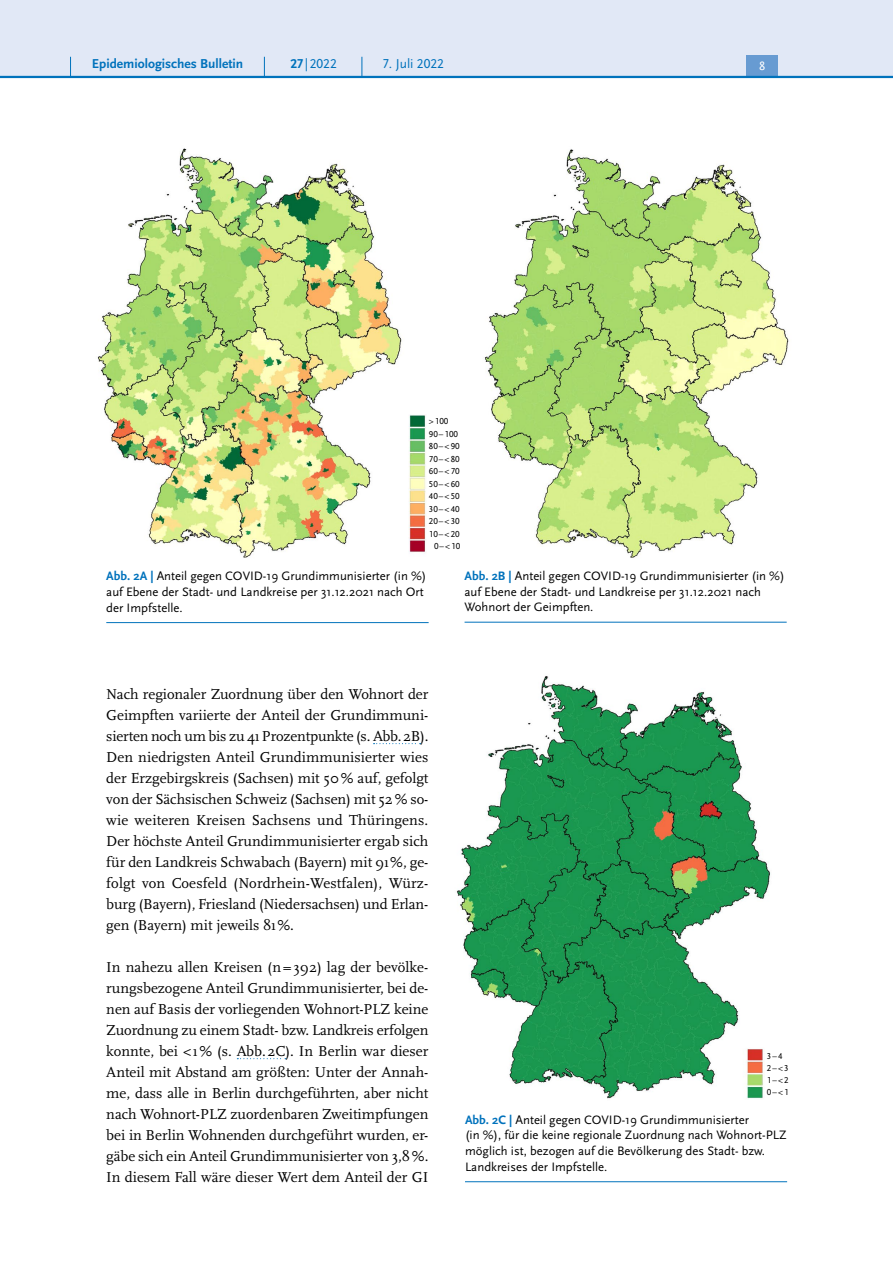
<style>
.page{position:relative;width:893px;height:1263px;background:#fff}
.page>*{position:absolute;margin:0;border:0;box-sizing:border-box;transform-origin:0 0}
.P_-_Fließtext{font:15px/21px "Scala Pro";color:#000;text-align:justify}
.t1{font:700 13.5px "Scala Sans Pro";color:#0072bc}
.t2{font:13.5px "Scala Sans Pro";color:#0072bc}
.P_-_Bildunterschrift{font:12.75px/15.8px "Scala Sans Pro";color:#000}
.t3{font:12.45px "Scala Sans Pro";color:#fff}
.P_-_Fußnote{font:9px "Scala Sans Pro";color:#000}
.s1{font-weight:700}
.s2{font-weight:700;color:#0072bc}
</style>
<div class="page">
<img style="left:484px;top:149px;width:305px;height:409px">
<img style="left:97px;top:148px;width:305px;height:410px">
<hr style="left:465px;top:622px;width:322px;height:1px;background:#0072bc">
<img style="left:409px;top:414px;width:17px;height:138px">
<img style="left:456px;top:676px;width:315px;height:423px">
<img style="left:741px;top:1047px;width:24px;height:52px">
<hr style="left:465px;top:1181px;width:322px;height:1px;background:#0072bc">
<svg style="left:374px;top:743px;width:47px;height:1px"></svg>
<svg style="left:237px;top:1058px;width:49px;height:1px"></svg>
<hr style="left:106px;top:622px;width:323px;height:1px;background:#0072bc">
<div style="left:0;top:0;width:893px;height:77px;background:#e1e8f6"></div>
<div style="left:746px;top:55px;width:32px;height:21px;background:#679bd2"></div>
<hr style="left:0;top:76px;width:893px;height:2px;background:#0072bc">
<svg style="left:70px;top:57px;width:1px;height:19px"></svg>
<svg style="left:264px;top:57px;width:1px;height:19px"></svg>
<svg style="left:362px;top:57px;width:1px;height:19px"></svg>
<p class="t1" style="left:92px;top:55px;width:153px">Epidemiologisches Bulletin</p>
<p class="t2" style="left:290px;top:55px;width:48px"><span class="s1">27</span> |2022</p>
<p class="t2" style="left:383px;top:55px;width:62px">7. Juli 2022</p>
<p class="t3" style="left:759px;top:59px;width:8px">8</p>
<p class="P_-_Fußnote" style="left:429px;top:416px;width:21px">&gt;100</p>
<p class="P_-_Fußnote" style="left:429px;top:429px;width:31px">90–100</p>
<p class="P_-_Fußnote" style="left:429px;top:441px;width:32px">80–&lt;90</p>
<p class="P_-_Fußnote" style="left:429px;top:454px;width:32px">70–&lt;80</p>
<p class="P_-_Fußnote" style="left:429px;top:466px;width:32px">60–&lt;70</p>
<p class="P_-_Fußnote" style="left:429px;top:479px;width:32px">50–&lt;60</p>
<p class="P_-_Fußnote" style="left:429px;top:491px;width:32px">40–&lt;50</p>
<p class="P_-_Fußnote" style="left:429px;top:504px;width:32px">30–&lt;40</p>
<p class="P_-_Fußnote" style="left:429px;top:516px;width:32px">20–&lt;30</p>
<p class="P_-_Fußnote" style="left:429px;top:528px;width:32px">10–&lt;20</p>
<p class="P_-_Fußnote" style="left:434px;top:541px;width:28px">0–&lt;10</p>
<p class="P_-_Bildunterschrift" style="left:106px;top:568px;width:322px"><span class="s2">Abb. 2A |</span> Anteil gegen COVID-19 Grundimmunisierter (in %) auf Ebene der Stadt- und Landkreise per 31.12.2021 nach Ort der Impfstelle.</p>
<p class="P_-_Fließtext" style="left:106px;top:683px;width:324px">Nach regionaler Zuordnung über den Wohnort der Geimpften variierte der Anteil der Grundimmuni&shy;sierten noch um bis zu 41 Prozentpunkte (s. Abb.2B).<br>Den niedrigsten Anteil Grundimmunisierter wies der Erzgebirgskreis (Sachsen) mit 50% auf, gefolgt von der Sächsischen Schweiz (Sachsen) mit 52% so&shy;wie weiteren Kreisen Sachsens und Thüringens.<br>Der höchste Anteil Grundimmunisierter ergab sich für den Landkreis Schwabach (Bayern) mit 91%, ge&shy;folgt von Coesfeld (Nordrhein-Westfalen), Würz&shy;burg (Bayern), Friesland (Niedersachsen) und Erlan&shy;gen (Bayern) mit jeweils 81%.</p>
<p class="P_-_Fließtext" style="left:106px;top:956px;width:324px">In nahezu allen Kreisen (n=392) lag der bevölke&shy;rungsbezogene Anteil Grundimmunisierter, bei de&shy;nen auf Basis der vorliegenden Wohnort-PLZ keine Zuordnung zu einem Stadt- bzw. Landkreis erfolgen konnte, bei &lt;1% (s. Abb.2C). In Berlin war dieser Anteil mit Abstand am größten: Unter der Annah&shy;me, dass alle in Berlin durchgeführten, aber nicht nach Wohnort-PLZ zuordenbaren Zweitimpfungen bei in Berlin Wohnenden durchgeführt wurden, er&shy;gäbe sich ein Anteil Grundimmunisierter von 3,8%.<br>In diesem Fall wäre dieser Wert dem Anteil der GI</p>
<p class="P_-_Bildunterschrift" style="left:465px;top:568px;width:322px"><span class="s2">Abb. 2B |</span> Anteil gegen COVID-19 Grundimmunisierter (in %) auf Ebene der Stadt- und Landkreise per 31.12.2021 nach<br>Wohnort der Geimpften.</p>
<p class="P_-_Fußnote" style="left:767px;top:1051px;width:17px">3–4</p>
<p class="P_-_Fußnote" style="left:767px;top:1062px;width:23px">2–&lt;3</p>
<p class="P_-_Fußnote" style="left:767px;top:1074px;width:23px">1–&lt;2</p>
<p class="P_-_Fußnote" style="left:767px;top:1086px;width:23px">0–&lt;1</p>
<p class="P_-_Bildunterschrift" style="left:465px;top:1111px;width:323px"><span class="s2">Abb. 2C |</span> Anteil gegen COVID-19 Grundimmunisierter<br>(in %), für die keine regionale Zuordnung nach Wohnort-PLZ möglich ist, bezogen auf die Bevölkerung des Stadt- bzw.<br>Landkreises der Impfstelle.</p>
</div>
